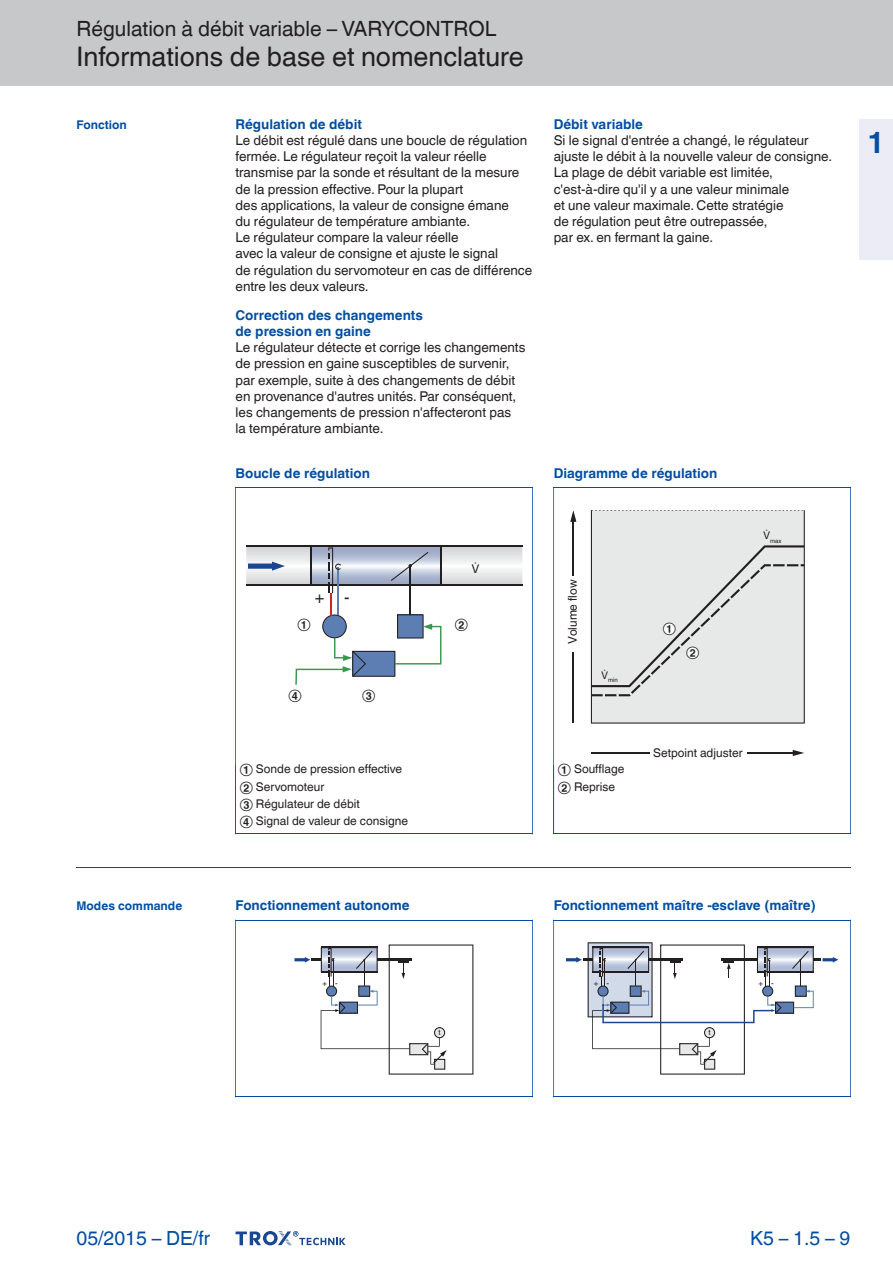
<style>
.page{position:relative;width:893px;height:1263px;background:#fff}
.page>*{position:absolute;margin:0;border:0;box-sizing:border-box;transform-origin:0 0}
.t1{font:700 30px "TROX Helvetica";color:#034ea2}
.t2{font:27px "TROX Helvetica";color:#231f20}
.t3{font:21px "TROX Helvetica";color:#231f20}
.t4{font:19.5px "TROX Helvetica";color:#034ea2}
.t5{font:16.5px "TROX Helvetica";color:#231f20}
.t6{font:13.5px/16.2px "TROX Helvetica";color:#231f20}
.t7{font:700 13.5px "TROX Helvetica";color:#034ea2}
.t8{font:12px/17.2px "TROX Helvetica";color:#231f20}
.t9{font:700 12px "TROX Helvetica";color:#034ea2}
.t10{font:10.5px "TROX Helvetica";color:#231f20}
.t11{font:7.95px "TROX Helvetica";color:#231f20}
.t12{font:6.15px "TROX Helvetica";color:#231f20}
.s1{font-weight:700;color:#034ea2}
.s2{font-style:inherit}
</style>
<div class="page">
<div style="left:0;top:0;width:893px;height:85px;background:#c6c8ca"></div>
<svg style="left:236px;top:1231px;width:110px;height:15px"></svg>
<div style="left:859px;top:119px;width:34px;height:140px;background:#ebecf6"></div>
<hr style="left:76px;top:867px;width:774px;height:1px;background:#034ea2">
<svg style="left:236px;top:944px;width:296px;height:153px"></svg>
<svg style="left:294px;top:945px;width:179px;height:130px"></svg>
<svg style="left:554px;top:921px;width:296px;height:176px"></svg>
<svg style="left:566px;top:942px;width:272px;height:133px"></svg>
<hr style="left:235px;top:920px;width:1px;height:177px;background:#034ea2">
<hr style="left:532px;top:920px;width:1px;height:177px;background:#034ea2">
<hr style="left:235px;top:920px;width:297px;height:1px;background:#034ea2">
<hr style="left:235px;top:1097px;width:297px;height:1px;background:#034ea2">
<hr style="left:553px;top:920px;width:1px;height:177px;background:#034ea2">
<hr style="left:850px;top:920px;width:1px;height:177px;background:#034ea2">
<hr style="left:553px;top:920px;width:297px;height:1px;background:#034ea2">
<hr style="left:553px;top:1097px;width:297px;height:1px;background:#034ea2">
<svg style="left:246px;top:545px;width:277px;height:120px"></svg>
<img style="left:246px;top:547px;width:276px;height:38px">
<img style="left:311px;top:547px;width:129px;height:38px">
<hr style="left:246px;top:546px;width:276px;height:1px;background:#231f20">
<hr style="left:246px;top:585px;width:276px;height:1px;background:#231f20">
<hr style="left:310px;top:547px;width:1px;height:38px;background:#231f20">
<hr style="left:440px;top:547px;width:1px;height:38px;background:#231f20">
<hr style="left:410px;top:566px;width:1px;height:49px;background:#231f20">
<hr style="left:337px;top:567px;width:2px;height:48px;background:#5d7eb2">
<hr style="left:330px;top:593px;width:2px;height:22px;background:#c32b27">
<svg style="left:248px;top:562px;width:37px;height:9px"></svg>
<svg style="left:295px;top:614px;width:146px;height:71px"></svg>
<svg style="left:328px;top:547px;width:13px;height:46px"></svg>
<svg style="left:391px;top:552px;width:37px;height:29px"></svg>
<div style="left:591px;top:510px;width:214px;height:214px;background:#e7e8e8"></div>
<div style="left:591px;top:545px;width:213px;height:151px;background:#e7e8e8"></div>
<div style="left:663px;top:623px;width:12px;height:12px;background:#fff;border-radius:50%"></div>
<div style="left:687px;top:647px;width:11px;height:12px;background:#fff;border-radius:50%"></div>
<hr style="left:747px;top:753px;width:48px;height:1px;background:#231f20">
<svg style="left:793px;top:750px;width:11px;height:6px"></svg>
<hr style="left:591px;top:753px;width:59px;height:1px;background:#231f20">
<hr style="left:573px;top:520px;width:1px;height:56px;background:#231f20">
<svg style="left:570px;top:510px;width:6px;height:12px"></svg>
<hr style="left:573px;top:653px;width:1px;height:70px;background:#231f20">
<hr style="left:235px;top:487px;width:1px;height:347px;background:#034ea2">
<hr style="left:532px;top:487px;width:1px;height:347px;background:#034ea2">
<hr style="left:235px;top:487px;width:297px;height:1px;background:#034ea2">
<hr style="left:235px;top:834px;width:297px;height:1px;background:#034ea2">
<hr style="left:553px;top:487px;width:1px;height:347px;background:#034ea2">
<hr style="left:850px;top:487px;width:1px;height:347px;background:#034ea2">
<hr style="left:553px;top:487px;width:297px;height:1px;background:#034ea2">
<hr style="left:553px;top:834px;width:297px;height:1px;background:#034ea2">
<p class="t3" style="left:76px;top:12px;width:421px">Régulation à débit variable – VARYCONTROL</p>
<p class="t2" style="left:76px;top:35px;width:449px">Informations de base et nomenclature</p>
<p class="t9" style="left:76px;top:115px;width:52px">Fonction</p>
<p class="t6" style="left:236px;top:115px;width:298px"><span class="s1">Régulation de débit<br></span>Le débit est régulé dans une boucle de régulation fermée. Le régulateur reçoit la valeur réelle transmise par la sonde et résultant de la mesure de la pression effective. Pour la plupart<br>des applications, la valeur de consigne émane<br>du régulateur de température ambiante.<br>Le régulateur compare la valeur réelle<br>avec la valeur de consigne et ajuste le signal<br>de régulation du servomoteur en cas de différence entre les deux valeurs.</p>
<p class="t6" style="left:236px;top:306px;width:291px"><span class="s1">Correction des changements<br>de pression en gaine<br></span>Le régulateur détecte et corrige les changements de pression en gaine susceptibles de survenir, par exemple, suite à des changements de débit en provenance d'autres unités. Par conséquent, les changements de pression n'affecteront pas<br>la température ambiante.</p>
<p class="t7" style="left:236px;top:462px;width:136px">Boucle de régulation</p>
<p class="t5" style="left:315px;top:583px;width:36px">+ -</p>
<p class="t8" style="left:298px;top:617px;width:15px">ݢ</p>
<p class="t8" style="left:289px;top:687px;width:15px">ݥ</p>
<p class="t8" style="left:362px;top:687px;width:15px">ݤ</p>
<p class="t8" style="left:240px;top:759px;width:170px">① Sonde de pression effective<br>② Servomoteur<br>③ Régulateur de débit<br>④ Signal de valeur de consigne</p>
<p class="t8" style="left:472px;top:562px;width:9px">ݑ</p>
<p class="t8" style="left:455px;top:617px;width:15px">ݣ</p>
<p class="t6" style="left:554px;top:115px;width:280px"><span class="s1">Débit variable<br></span>Si le signal d'entrée a changé, le régulateur ajuste le débit à la nouvelle valeur de consigne.<br>La plage de débit variable est limitée, c'est-à-dire qu'il y a une valeur minimale<br>et une valeur maximale. Cette stratégie<br>de régulation peut être outrepassée,<br>par ex. en fermant la gaine.</p>
<p class="t7" style="left:554px;top:462px;width:165px">Diagramme de régulation</p>
<p class="t8" style="left:563px;top:644px;width:66px;rotate:-90deg">Volume flow</p>
<p class="t10" style="left:601px;top:671px;width:8px">ݑ</p>
<p class="t12" style="left:608px;top:675px;width:11px">min</p>
<p class="t8" style="left:663px;top:621px;width:15px">ݢ</p>
<p class="t8" style="left:686px;top:645px;width:15px">ݣ</p>
<p class="t10" style="left:763px;top:531px;width:8px">ݑ</p>
<p class="t12" style="left:770px;top:535px;width:13px">max</p>
<p class="t8" style="left:558px;top:759px;width:68px">① Soufflage<br>② Reprise</p>
<p class="t8" style="left:653px;top:743px;width:91px">Setpoint adjuster</p>
<p class="t9" style="left:76px;top:896px;width:107px">Modes commande</p>
<p class="t7" style="left:236px;top:895px;width:175px">Fonctionnement autonome</p>
<p class="t11" style="left:322px;top:977px;width:17px">+ -</p>
<p class="t11" style="left:438px;top:1026px;width:4px">t</p>
<p class="t7" style="left:554px;top:895px;width:264px">Fonctionnement maître -esclave (maître)</p>
<p class="t11" style="left:594px;top:977px;width:17px">+ -</p>
<p class="t11" style="left:708px;top:1026px;width:4px">t</p>
<p class="t11" style="left:758px;top:977px;width:17px">+ -</p>
<p class="t1" style="left:867px;top:118px;width:19px">1</p>
<p class="t4" style="left:76px;top:1222px;width:135px">05/2015 – DE/fr</p>
<p class="t4" style="left:750px;top:1222px;width:102px">K5 – 1<span class="s2">.</span>5 – 9</p>
</div>
